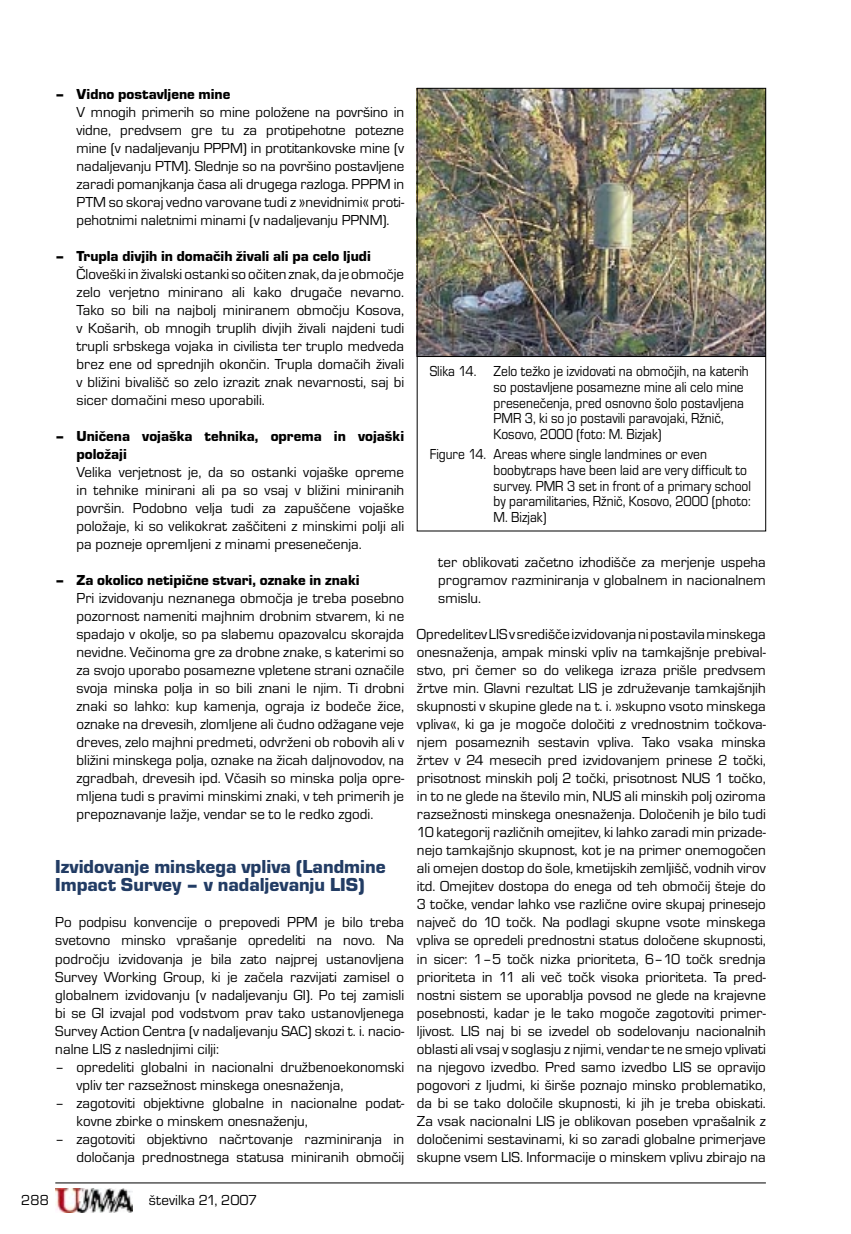
<style>
.page{position:relative;width:851px;height:1234px;background:#fff}
.page>*{position:absolute;margin:0;border:0;box-sizing:border-box;transform-origin:0 0}
.t1{font:19.5px/18px "Eurostile TEE Blac";color:#223c64}
.t2{font:15px/18px "Eurostile TEE";color:#000;text-align:justify}
.t3{font:15px/15.8px "Eurostile TEE";color:#000;scale:.9 1}
.t4{font:15px/18px "Eurostile TEE Blac";color:#000}
</style>
<div class="page">
<hr style="left:55px;top:1182px;width:710px;height:1px;background:#000">
<img style="left:55px;top:1188px;width:77px;height:24px">
<img style="left:419px;top:90px;width:344px;height:266px">
<div style="left:417px;top:88px;width:348px;height:443px;border:1px solid #000"></div>
<hr style="left:417px;top:356px;width:348px;height:1px;background:#000">
<p class="t4" style="left:55px;top:85px;width:177px">– Vidno postavljene mine</p>
<p class="t2" style="left:77px;top:103px;width:329px">V mnogih primerih so mine položene na površino in vidne, predvsem gre tu za protipehotne potezne mine (v nadaljevanju PPPM) in protitankovske mine (v nadaljevanju PTM). Slednje so na površino postavljene zaradi pomanjkanja časa ali drugega razloga. PPPM in PTM so skoraj vedno varovane tudi z »nevidnimi« proti&shy;pehotnimi naletnimi minami (v nadaljevanju PPNM).</p>
<p class="t4" style="left:55px;top:247px;width:317px">– Trupla divjih in domačih živali ali pa celo ljudi</p>
<p class="t2" style="left:77px;top:265px;width:329px">Človeški in živalski ostanki so očiten znak, da je območje zelo verjetno minirano ali kako drugače nevarno.<br>Tako so bili na najbolj miniranem območju Kosova, v Košarih, ob mnogih truplih divjih živali najdeni tudi trupli srbskega vojaka in civilista ter truplo medveda brez ene od sprednjih okončin. Trupla domačih živali v bližini bivališč so zelo izrazit znak nevarnosti, saj bi sicer domačini meso uporabili.</p>
<p class="t4" style="left:77px;top:427px;width:329px;text-indent:-21px">– Uničena vojaška tehnika, oprema in vojaški položaji</p>
<p class="t2" style="left:77px;top:463px;width:329px">Velika verjetnost je, da so ostanki vojaške opreme in tehnike minirani ali pa so vsaj v bližini miniranih površin. Podobno velja tudi za zapuščene vojaške položaje, ki so velikokrat zaščiteni z minskimi polji ali pa pozneje opremljeni z minami presenečenja.</p>
<p class="t4" style="left:55px;top:571px;width:306px">– Za okolico netipične stvari, oznake in znaki</p>
<p class="t2" style="left:77px;top:589px;width:329px">Pri izvidovanju neznanega območja je treba posebno pozornost nameniti majhnim drobnim stvarem, ki ne spadajo v okolje, so pa slabemu opazovalcu skorajda nevidne. Večinoma gre za drobne znake, s katerimi so za svojo uporabo posamezne vpletene strani označile svoja minska polja in so bili znani le njim. Ti drobni znaki so lahko: kup kamenja, ograja iz bodeče žice, oznake na drevesih, zlomljene ali čudno odžagane veje dreves, zelo majhni predmeti, odvrženi ob robovih ali v bližini minskega polja, oznake na žicah daljnovodov, na zgradbah, drevesih ipd. Včasih so minska polja opre&shy;mljena tudi s pravimi minskimi znaki, v teh primerih je prepoznavanje lažje, vendar se to le redko zgodi.</p>
<h1 class="t1" style="left:55px;top:858px;width:332px">Izvidovanje minskega vpliva (Landmine<br>Impact Survey – v nadaljevanju LIS)</h1>
<p class="t2" style="left:55px;top:913px;width:350px">Po podpisu konvencije o prepovedi PPM je bilo treba svetovno minsko vprašanje opredeliti na novo. Na področju izvidovanja je bila zato najprej ustanovljena Survey Working Group, ki je začela razvijati zamisel o globalnem izvidovanju (v nadaljevanju GI). Po tej zamisli bi se GI izvajal pod vodstvom prav tako ustanovljenega Survey Action Centra (v nadaljevanju SAC) skozi t. i. nacio&shy;nalne LIS z naslednjimi cilji:</p>
<p class="t2" style="left:77px;top:1057px;width:329px;text-indent:-21px">– opredeliti globalni in nacionalni družbenoekonomski vpliv ter razsežnost minskega onesnaženja,</p>
<p class="t2" style="left:77px;top:1093px;width:329px;text-indent:-21px">– zagotoviti objektivne globalne in nacionalne podat&shy;kovne zbirke o minskem onesnaženju,</p>
<p class="t2" style="left:55px;top:1129px;width:350px;text-align:right">– zagotoviti objektivno načrtovanje razminiranja in določanja prednostnega statusa miniranih območij</p>
<p class="t2" style="left:21px;top:1190px;width:29px">288</p>
<p class="t2" style="left:149px;top:1190px;width:110px">številka 21, 2007</p>
<p class="t3" style="left:493px;top:363px;width:285px;text-indent:-64px">Slika 14. Zelo težko je izvidovati na območjih, na katerih so postavljene posamezne mine ali celo mine presenečenja, pred osnovno šolo postavljena PMR 3, ki so jo postavili paravojaki, Ržnič, Kosovo, 2000 (foto: M. Bizjak)</p>
<p class="t3" style="left:493px;top:446px;width:287px;text-indent:-64px">Figure 14. Areas where single landmines or even boobytraps have been laid are very difficult to survey. PMR 3 set in front of a primary school by paramilitaries, Ržnič, Kosovo, 2000 (photo:<br>M. Bizjak)</p>
<p class="t2" style="left:438px;top:553px;width:329px">ter oblikovati začetno izhodišče za merjenje uspeha programov razminiranja v globalnem in nacionalnem smislu.</p>
<p class="t2" style="left:417px;top:625px;width:350px">Opredelitev LIS v središče izvidovanja ni postavila minskega onesnaženja, ampak minski vpliv na tamkajšnje prebival&shy;stvo, pri čemer so do velikega izraza prišle predvsem žrtve min. Glavni rezultat LIS je združevanje tamkajšnjih skupnosti v skupine glede na t. i. »skupno vsoto minskega vpliva«, ki ga je mogoče določiti z vrednostnim točkova&shy;njem posameznih sestavin vpliva. Tako vsaka minska žrtev v 24 mesecih pred izvidovanjem prinese 2 točki, prisotnost minskih polj 2 točki, prisotnost NUS 1 točko, in to ne glede na število min, NUS ali minskih polj oziroma razsežnosti minskega onesnaženja. Določenih je bilo tudi 10 kategorij različnih omejitev, ki lahko zaradi min prizade&shy;nejo tamkajšnjo skupnost, kot je na primer onemogočen ali omejen dostop do šole, kmetijskih zemljišč, vodnih virov itd. Omejitev dostopa do enega od teh območij šteje do 3 točke, vendar lahko vse različne ovire skupaj prinesejo največ do 10 točk. Na podlagi skupne vsote minskega vpliva se opredeli prednostni status določene skupnosti, in sicer: 1–5 točk nizka prioriteta, 6–10 točk srednja prioriteta in 11 ali več točk visoka prioriteta. Ta pred&shy;nostni sistem se uporablja povsod ne glede na krajevne posebnosti, kadar je le tako mogoče zagotoviti primer&shy;ljivost. LIS naj bi se izvedel ob sodelovanju nacionalnih oblasti ali vsaj v soglasju z njimi, vendar te ne smejo vplivati na njegovo izvedbo. Pred samo izvedbo LIS se opravijo pogovori z ljudmi, ki širše poznajo minsko problematiko, da bi se tako določile skupnosti, ki jih je treba obiskati.<br>Za vsak nacionalni LIS je oblikovan poseben vprašalnik z določenimi sestavinami, ki so zaradi globalne primerjave skupne vsem LIS. Informacije o minskem vplivu zbirajo na</p>
</div>
